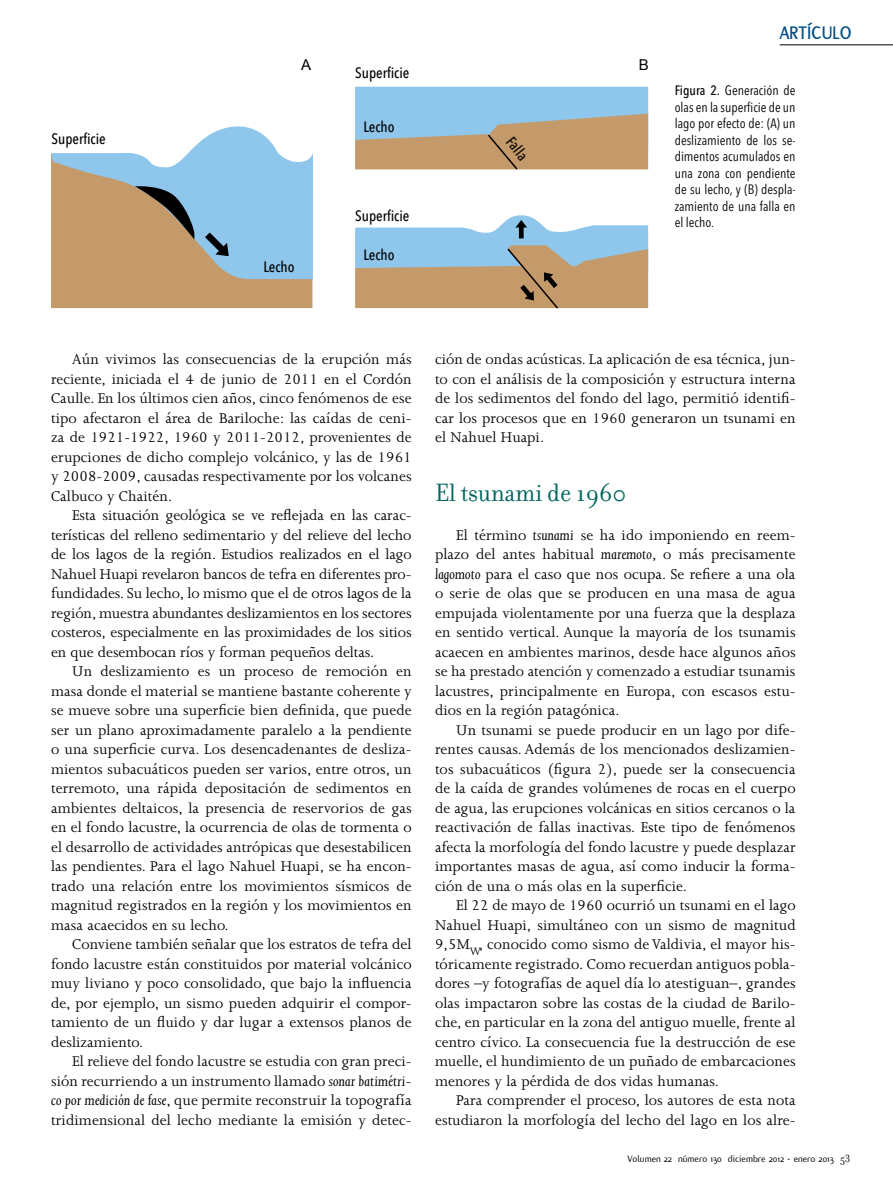
<style>
.page{position:relative;width:893px;height:1191px;background:#fff}
.page>*{position:absolute;margin:0;border:0;box-sizing:border-box;transform-origin:0 0}
.t1{font:27px "Filosofia";color:#00665f;scale:.95 1}
.t2{font:700 19.5px "Flux";letter-spacing:.01em;color:#004e84;scale:.95 1}
.t3{font:16.2px/19.5px "Joanna";letter-spacing:.005em;color:#000;text-align:justify}
.t4{font:500 condensed 15px "Avenir Next LT Pro";color:#000}
.t5{font:15px "Arial";color:#000}
.t6{font:condensed 13.5px/16.5px "Avenir Next LT Pro";color:#000;text-align:justify}
.t7{font:10.2px "Flux";color:#000}
.s1{font-weight:500}
.s2{font-style:italic}
.s3{font-family:"Filosofia";font-size:11.25px}
</style>
<div class="page">
<svg style="left:51px;top:126px;width:262px;height:182px;background:#b2b6af"></svg>
<svg style="left:355px;top:87px;width:293px;height:83px;background:#a9b0aa"></svg>
<svg style="left:355px;top:215px;width:293px;height:93px;background:#b5b5ab"></svg>
<hr style="left:780px;top:45px;width:113px;height:1px;background:#000">
<p class="t4" style="left:52px;top:129px;width:56px">Superficie</p>
<p class="t5" style="left:301px;top:55px;width:12px">A</p>
<p class="t5" style="left:639px;top:55px;width:12px">B</p>
<p class="t4" style="left:355px;top:63px;width:56px">Superficie</p>
<p class="t4" style="left:263px;top:257px;width:33px">Lecho</p>
<p class="t4" style="left:363px;top:117px;width:33px">Lecho</p>
<p class="t4" style="left:355px;top:206px;width:56px">Superficie</p>
<p class="t4" style="left:363px;top:245px;width:33px">Lecho</p>
<p class="t4" style="left:516px;top:133px;width:27px;rotate:52deg">Falla</p>
<p class="t2" style="left:780px;top:22px;width:77px">ARTÍCULO</p>
<p class="t6" style="left:675px;top:82px;width:122px"><span class="s1">Figura 2.</span> Generación de olas en la superficie de un lago por efecto de: (A) un deslizamiento de los se&shy;dimentos acumulados en una zona con pendiente de su lecho, y (B) despla&shy;zamiento de una falla en el lecho.</p>
<p class="t3" style="left:51px;top:349px;width:362px;text-indent:21px">Aún vivimos las consecuencias de la erupción más reciente, iniciada el 4 de junio de 2011 en el Cordón Caulle. En los últimos cien años, cinco fenómenos de ese tipo afectaron el área de Bariloche: las caídas de ceni&shy;za de 1921-1922, 1960 y 2011-2012, provenientes de erupciones de dicho complejo volcánico, y las de 1961 y 2008-2009, causadas respectivamente por los volcanes Calbuco y Chaitén.</p>
<p class="t3" style="left:51px;top:505px;width:362px;text-indent:21px">Esta situación geológica se ve reflejada en las carac&shy;terísticas del relleno sedimentario y del relieve del lecho de los lagos de la región. Estudios realizados en el lago Nahuel Huapi revelaron bancos de tefra en diferentes pro&shy;fundidades. Su lecho, lo mismo que el de otros lagos de la región, muestra abundantes deslizamientos en los sectores costeros, especialmente en las proximidades de los sitios en que desembocan ríos y forman pequeños deltas.</p>
<p class="t3" style="left:51px;top:661px;width:362px;text-indent:21px">Un deslizamiento es un proceso de remoción en masa donde el material se mantiene bastante coherente y se mueve sobre una superficie bien definida, que puede ser un plano aproximadamente paralelo a la pendiente o una superficie curva. Los desencadenantes de desliza&shy;mientos subacuáticos pueden ser varios, entre otros, un terremoto, una rápida depositación de sedimentos en ambientes deltaicos, la presencia de reservorios de gas en el fondo lacustre, la ocurrencia de olas de tormenta o el desarrollo de actividades antrópicas que desestabilicen las pendientes. Para el lago Nahuel Huapi, se ha encon&shy;trado una relación entre los movimientos sísmicos de magnitud registrados en la región y los movimientos en masa acaecidos en su lecho.</p>
<p class="t3" style="left:51px;top:935px;width:362px;text-indent:21px">Conviene también señalar que los estratos de tefra del fondo lacustre están constituidos por material volcánico muy liviano y poco consolidado, que bajo la influencia de, por ejemplo, un sismo pueden adquirir el compor&shy;tamiento de un fluido y dar lugar a extensos planos de deslizamiento.</p>
<p class="t3" style="left:51px;top:1052px;width:362px;text-indent:21px">El relieve del fondo lacustre se estudia con gran preci&shy;sión recurriendo a un instrumento llamado <span class="s2">sonar batimétri&shy;co por medición de fase</span>, que permite reconstruir la topografía tridimensional del lecho mediante la emisión y detec-</p>
<p class="t3" style="left:435px;top:350px;width:362px">ción de ondas acústicas. La aplicación de esa técnica, jun&shy;to con el análisis de la composición y estructura interna de los sedimentos del fondo del lago, permitió identifi&shy;car los procesos que en 1960 generaron un tsunami en el Nahuel Huapi.</p>
<h1 class="t1" style="left:435px;top:477px;width:203px">El tsunami de 1960</h1>
<p class="t3" style="left:435px;top:525px;width:362px;text-indent:21px">El término <span class="s2">tsunami</span> se ha ido imponiendo en reem&shy;plazo del antes habitual <span class="s2">maremoto</span>, o más precisamente <span class="s2">lagomoto</span> para el caso que nos ocupa. Se refiere a una ola o serie de olas que se producen en una masa de agua empujada violentamente por una fuerza que la desplaza en sentido vertical. Aunque la mayoría de los tsunamis acaecen en ambientes marinos, desde hace algunos años se ha prestado atención y comenzado a estudiar tsunamis lacustres, principalmente en Europa, con escasos estu&shy;dios en la región patagónica.</p>
<p class="t3" style="left:435px;top:720px;width:362px;text-indent:21px">Un tsunami se puede producir en un lago por dife&shy;rentes causas. Además de los mencionados deslizamien&shy;tos subacuáticos (figura 2), puede ser la consecuencia de la caída de grandes volúmenes de rocas en el cuerpo de agua, las erupciones volcánicas en sitios cercanos o la reactivación de fallas inactivas. Este tipo de fenómenos afecta la morfología del fondo lacustre y puede desplazar importantes masas de agua, así como inducir la forma&shy;ción de una o más olas en la superficie.</p>
<p class="t3" style="left:435px;top:895px;width:362px;text-indent:21px">El 22 de mayo de 1960 ocurrió un tsunami en el lago Nahuel Huapi, simultáneo con un sismo de magnitud 9,5M<sub>W</sub>, conocido como sismo de Valdivia, el mayor his&shy;tóricamente registrado<span class="s2">.</span> Como recuerdan antiguos pobla&shy;dores –y fotografías de aquel día lo atestiguan–, grandes olas impactaron sobre las costas de la ciudad de Barilo&shy;che, en particular en la zona del antiguo muelle, frente al centro cívico. La consecuencia fue la destrucción de ese muelle, el hundimiento de un puñado de embarcaciones menores y la pérdida de dos vidas humanas.</p>
<p class="t3" style="left:435px;top:1090px;width:362px;text-align:right">Para comprender el proceso, los autores de esta nota estudiaron la morfología del lecho del lago en los alre-</p>
<p class="t7" style="left:628px;top:1153px;width:224px">Volumen 22 número 130 diciembre 2012 - enero 2013 <span class="s3">53</span></p>
</div>
